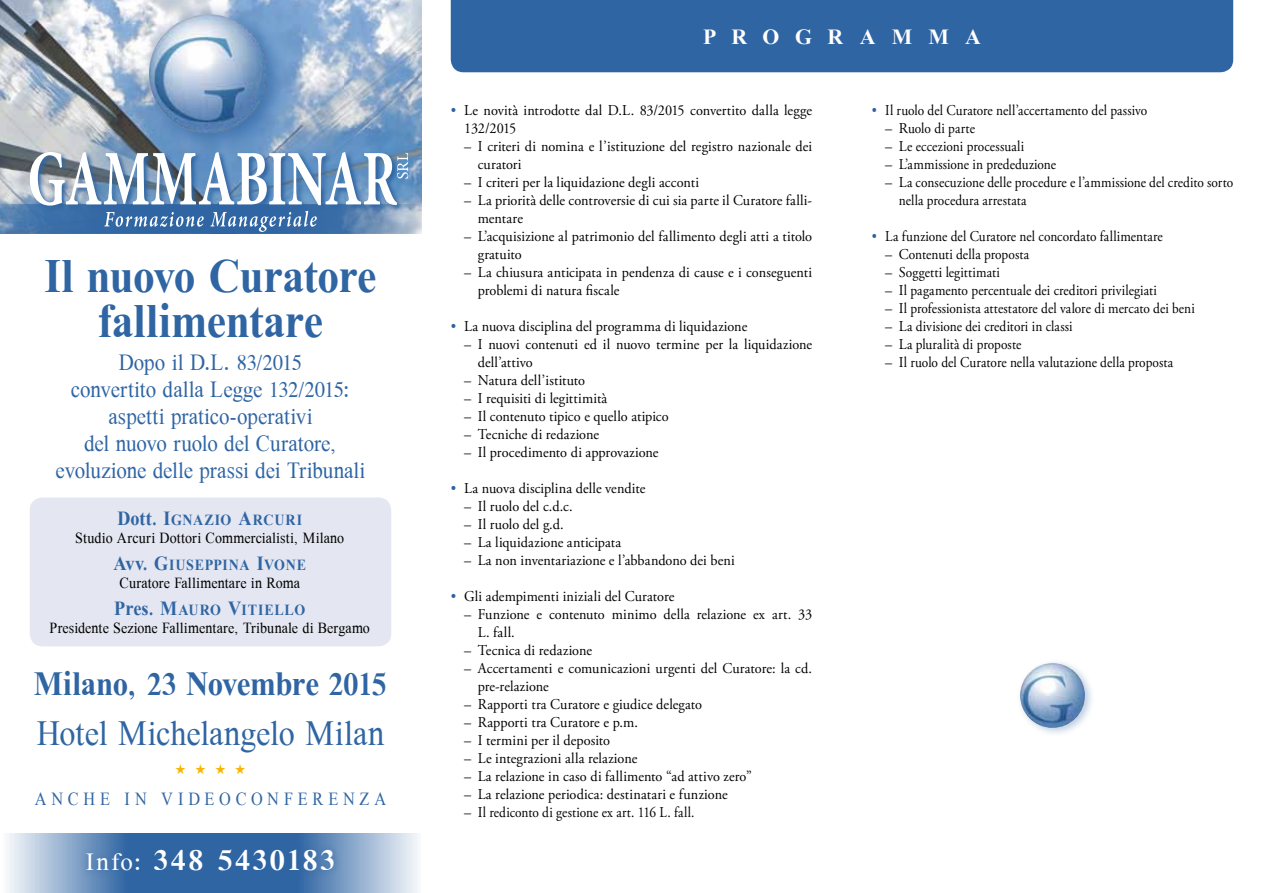
<style>
.page{position:relative;width:1263px;height:893px;background:#fff}
.page>*{position:absolute;margin:0;border:0;box-sizing:border-box;transform-origin:0 0}
.t1{font:700 46.5px/45px "Galatia SIL";letter-spacing:-.015em;color:#2f65a3;text-align:center;scale:.9 1}
.t2{font:34.5px "Galatia SIL";letter-spacing:-.005em;color:#2f65a3;scale:.9 1}
.t3{font:700 33px "Galatia SIL";letter-spacing:-.015em;color:#2f65a3;scale:.9 1}
.t4{font:700 30px "Galatia SIL";letter-spacing:.065em;color:#fff}
.t5{font:22.5px/27px "Galatia SIL";letter-spacing:-.005em;color:#2f65a3;text-align:center;scale:.9 1}
.t6{font:700 21px "Galatia SIL";letter-spacing:.76em;color:#fff}
.t7{font:18px "Galatia SIL";letter-spacing:.3em;color:#2f65a3;scale:.87 1}
.t8{font:15px/18px "Adobe Garamond Pro";letter-spacing:.005em;color:#000;scale:.95 1}
.t9{font:15px/18px "Galatia SIL";letter-spacing:.005em;color:#000;text-align:center;scale:.9 1}
.t10{font:15px "Adobe Garamond Pro";letter-spacing:.005em;color:#000;scale:.89 1}
.s1{font-weight:700;font-size:19.5px;color:#2f65a3}
.s2{font-weight:700;color:#2f65a3}
.s3{font-weight:400;font-size:24px}
.s4{color:#2f63a0}
</style>
<div class="page">
<div style="left:451px;top:0;width:782px;height:72px;background:#2f65a3"></div>
<img style="left:0;top:0;width:421px;height:152px">
<svg style="left:7px;top:833px;width:411px;height:60px;background:#87a6c9"></svg>
<div style="left:80px;top:842px;width:261px;height:38px;background:#2f65a3;opacity:.81"></div>
<div style="left:137px;top:1px;width:156px;height:156px;background:#2f65a3;opacity:.81"></div>
<img style="left:149px;top:14px;width:119px;height:119px;border-radius:59px">
<div style="left:1016px;top:659px;width:79px;height:79px;background:#2f65a3;opacity:.32"></div>
<img style="left:1020px;top:663px;width:65px;height:65px;border-radius:32px">
<div style="left:30px;top:497px;width:361px;height:149px;background:#e4e6f1;border-radius:13px"></div>
<svg style="left:28px;top:150px;width:377px;height:2px"></svg>
<svg style="left:0;top:152px;width:421px;height:82px"></svg>
<h1 class="t1" style="left:44px;top:253px;width:371px">Il nuovo Curatore fallimentare</h1>
<h3 class="t5" style="left:56px;top:348px;width:346px">Dopo il D.L. 83/2015<br>convertito dalla Legge 132/2015: aspetti pratico-operativi<br>del nuovo ruolo del Curatore, evoluzione delle prassi dei Tribunali</h3>
<p class="t9" style="left:75px;top:511px;width:300px"><span class="s1">Dott. I</span><span class="s2">GNAZIO</span> <span class="s1">A</span><span class="s2">RCURI<br></span>Studio Arcuri Dottori Commercialisti, Milano</p>
<p class="t9" style="left:113px;top:556px;width:216px"><span class="s1">Avv. G</span><span class="s2">IUSEPPINA</span> <span class="s1">I</span><span class="s2">VONE<br></span>Curatore Fallimentare in Roma</p>
<p class="t9" style="left:50px;top:601px;width:357px"><span class="s1">Pres. M</span><span class="s2">AURO</span> <span class="s1">V</span><span class="s2">ITIELLO<br></span>Presidente Sezione Fallimentare, Tribunale di Bergamo</p>
<h3 class="t3" style="left:34px;top:663px;width:394px">Milano, 23 Novembre 2015</h3>
<h2 class="t2" style="left:37px;top:712px;width:388px">Hotel Michelangelo Milan</h2>
<p class="t7" style="left:35px;top:788px;width:405px">ANCHE IN VIDEOCONFERENZA</p>
<h3 class="t4" style="left:86px;top:841px;width:251px"><span class="s3">Info:</span> 348 5430183</h3>
<h3 class="t6" style="left:703px;top:24px;width:279px">PROGRAMMA</h3>
<p class="t8" style="left:464px;top:102px;width:368px;text-indent:-13px"><span class="s4">•</span> Le novità introdotte dal D.L. 83/2015 convertito dalla legge<br>132/2015</p>
<p class="t8" style="left:478px;top:138px;width:353px;text-indent:-13px">– I criteri di nomina e l’istituzione del registro nazionale dei curatori</p>
<p class="t8" style="left:464px;top:174px;width:249px">– I criteri per la liquidazione degli acconti</p>
<p class="t8" style="left:478px;top:192px;width:354px;text-indent:-13px">– La priorità delle controversie di cui sia parte il Curatore falli&shy;mentare</p>
<p class="t8" style="left:478px;top:228px;width:354px;text-indent:-13px">– L’acquisizione al patrimonio del fallimento degli atti a titolo gratuito</p>
<p class="t8" style="left:478px;top:264px;width:353px;text-indent:-13px">– La chiusura anticipata in pendenza di cause e i conseguenti problemi di natura fiscale</p>
<p class="t8" style="left:451px;top:318px;width:314px"><span class="s4">•</span> La nuova disciplina del programma di liquidazione</p>
<p class="t8" style="left:478px;top:336px;width:353px;text-indent:-13px">– I nuovi contenuti ed il nuovo termine per la liquidazione dell’attivo</p>
<p class="t8" style="left:464px;top:372px;width:129px">– Natura dell’istituto</p>
<p class="t8" style="left:464px;top:390px;width:152px">– I requisiti di legittimità</p>
<p class="t8" style="left:464px;top:408px;width:217px">– Il contenuto tipico e quello atipico</p>
<p class="t8" style="left:464px;top:426px;width:143px">– Tecniche di redazione</p>
<p class="t8" style="left:464px;top:444px;width:206px">– Il procedimento di approvazione</p>
<p class="t8" style="left:451px;top:480px;width:206px"><span class="s4">•</span> La nuova disciplina delle vendite</p>
<p class="t8" style="left:464px;top:498px;width:116px">– Il ruolo del c.d.c.</p>
<p class="t8" style="left:464px;top:516px;width:106px">– Il ruolo del g.d.</p>
<p class="t8" style="left:464px;top:534px;width:167px">– La liquidazione anticipata</p>
<p class="t8" style="left:464px;top:552px;width:286px">– La non inventariazione e l’abbandono dei beni</p>
<p class="t8" style="left:451px;top:588px;width:237px"><span class="s4">•</span> Gli adempimenti iniziali del Curatore</p>
<p class="t8" style="left:478px;top:606px;width:354px;text-indent:-13px">– Funzione e contenuto minimo della relazione ex art. 33<br>L. fall.</p>
<p class="t8" style="left:464px;top:642px;width:136px">– Tecnica di redazione</p>
<p class="t8" style="left:478px;top:660px;width:354px;text-indent:-13px">– Accertamenti e comunicazioni urgenti del Curatore: la cd. pre-relazione</p>
<p class="t8" style="left:464px;top:696px;width:252px">– Rapporti tra Curatore e giudice delegato</p>
<p class="t8" style="left:464px;top:714px;width:184px">– Rapporti tra Curatore e p.m.</p>
<p class="t8" style="left:464px;top:732px;width:155px">– I termini per il deposito</p>
<p class="t8" style="left:464px;top:750px;width:184px">– Le integrazioni alla relazione</p>
<p class="t8" style="left:464px;top:768px;width:304px">– La relazione in caso di fallimento “ad attivo zero”</p>
<p class="t8" style="left:464px;top:786px;width:279px">– La relazione periodica: destinatari e funzione</p>
<p class="t8" style="left:464px;top:804px;width:244px">– Il rediconto di gestione ex art. 116 L. fall.</p>
<p class="t10" style="left:872px;top:102px;width:311px"><span class="s4">•</span> Il ruolo del Curatore nell’accertamento del passivo</p>
<p class="t8" style="left:885px;top:120px;width:96px">– Ruolo di parte</p>
<p class="t8" style="left:885px;top:138px;width:148px">– Le eccezioni processuali</p>
<p class="t8" style="left:885px;top:156px;width:181px">– L’ammissione in prededuzione</p>
<p class="t8" style="left:899px;top:174px;width:354px;text-indent:-14px">– La consecuzione delle procedure e l’ammissione del credito sorto nella procedura arrestata</p>
<p class="t10" style="left:872px;top:228px;width:329px"><span class="s4">•</span> La funzione del Curatore nel concordato fallimentare</p>
<p class="t8" style="left:885px;top:246px;width:153px">– Contenuti della proposta</p>
<p class="t8" style="left:885px;top:264px;width:122px">– Soggetti legittimati</p>
<p class="t8" style="left:885px;top:282px;width:287px">– Il pagamento percentuale dei creditori privilegiati</p>
<p class="t8" style="left:885px;top:300px;width:327px">– Il professionista attestatore del valore di mercato dei beni</p>
<p class="t8" style="left:885px;top:318px;width:199px">– La divisione dei creditori in classi</p>
<p class="t8" style="left:885px;top:336px;width:145px">– La pluralità di proposte</p>
<p class="t8" style="left:885px;top:354px;width:305px">– Il ruolo del Curatore nella valutazione della proposta</p>
</div>
